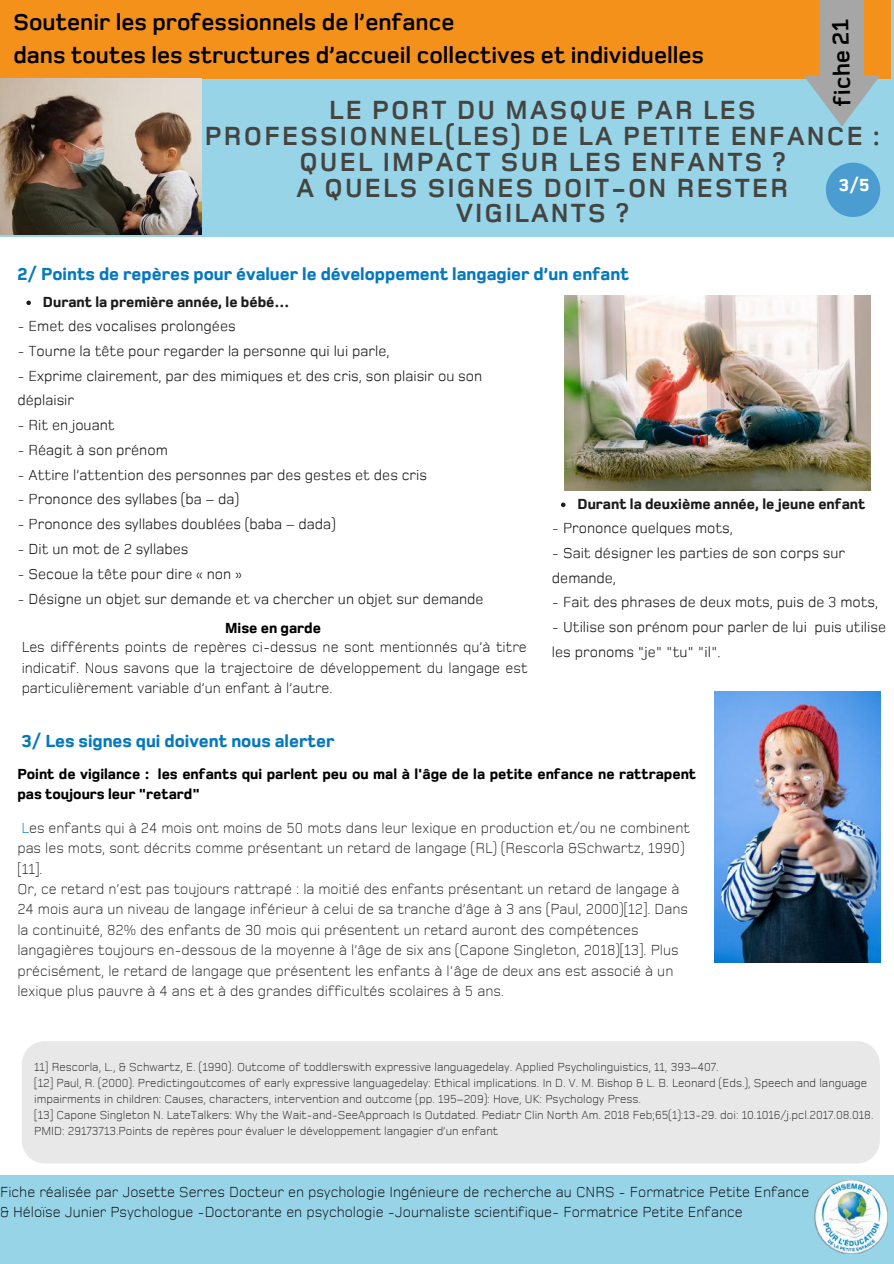
<style>
.page{position:relative;width:894px;height:1264px;background:#fff}
.page>*{position:absolute;margin:0;border:0;box-sizing:border-box;transform-origin:0 0}
.t1{font:700 27px/26px "Foundry Monoline";letter-spacing:.08em;color:#444440;text-align:center}
.t2{font:700 24px/32.7px "Foundry Monoline";color:#000}
.t3{font:800 18px "Foundry Monoline";color:#0578be}
.t4{font:800 18px "Foundry Monoline";color:#fff}
.t5{font:300 15px/20.4px "Foundry Monoline";color:#1b1b1b}
.t6{font:15px/24.8px "Foundry Monoline";color:#1b1b1b}
.t7{font:300 15px/20.2px "Foundry Monoline";color:#000;text-align:justify}
.t8{font:800 15px/20.2px "Foundry Monoline";color:#000}
.t9{font:800 15px "Foundry Monoline";color:#1b1b1b}
.t10{font:300 12px/16px "Foundry Monoline";color:#1b1b1b}
.s1{color:#0578be}
</style>
<div class="page">
<div style="left:0;top:0;width:893px;height:237px;background:#98d4e8"></div>
<div style="left:0;top:1175px;width:893px;height:88px;background:#98d4e8"></div>
<div style="left:0;top:0;width:890px;height:78px;background:#f3911b"></div>
<img style="left:814px;top:1180px;width:73px;height:73px">
<svg style="left:803px;top:0;width:77px;height:127px"></svg>
<img style="left:564px;top:295px;width:306px;height:195px">
<div style="left:22px;top:1041px;width:857px;height:122px;background:#e8e8e8;border-radius:23px"></div>
<img style="left:714px;top:691px;width:166px;height:271px">
<svg style="left:26px;top:300px;width:5px;height:5px"></svg>
<svg style="left:561px;top:502px;width:4px;height:5px"></svg>
<svg style="left:826px;top:163px;width:54px;height:54px"></svg>
<img style="left:0;top:78px;width:202px;height:157px">
<h2 class="t2" style="left:13px;top:7px;width:692px">Soutenir les professionnels de l’enfance<br>dans toutes les structures d’accueil collectives et individuelles</h2>
<h2 class="t2" style="left:826px;top:106px;width:88px;rotate:-91deg">f ci he 21</h2>
<h1 class="t1" style="left:205px;top:98px;width:676px">LE PORT DU MASQUE PAR LES<br>PROFESSIONNEL(LES) DE LA PETITE ENFANCE :<br>QUEL IMPACT SUR LES ENFANTS ?<br>A QUELS SIGNES DOIT-ON RESTER<br>VIGILANTS ?</h1>
<p class="t4" style="left:838px;top:174px;width:32px">3/5</p>
<p class="t3" style="left:17px;top:264px;width:613px">2/ Points de repères pour évaluer le développement langagier d’un enfant</p>
<p class="t6" style="left:17px;top:314px;width:220px">- Emet des vocalises prolongées</p>
<p class="t6" style="left:17px;top:339px;width:373px">- Tourne la tête pour regarder la personne qui lui parle,</p>
<p class="t6" style="left:17px;top:364px;width:466px">- Exprime clairement, par des mimiques et des cris, son plaisir ou son déplaisir</p>
<p class="t6" style="left:17px;top:413px;width:99px">- Rit en jouant</p>
<p class="t6" style="left:17px;top:438px;width:152px">- Réagit à son prénom</p>
<p class="t6" style="left:17px;top:463px;width:411px">- Attire l’attention des personnes par des gestes et des cris</p>
<p class="t6" style="left:17px;top:488px;width:223px">- Prononce des syllabes (ba – da)</p>
<p class="t6" style="left:17px;top:512px;width:319px">- Prononce des syllabes doublées (baba – dada)</p>
<p class="t6" style="left:17px;top:537px;width:172px">- Dit un mot de 2 syllabes</p>
<p class="t6" style="left:17px;top:562px;width:226px">- Secoue la tête pour dire « non »</p>
<p class="t6" style="left:17px;top:587px;width:467px">- Désigne un objet sur demande et va chercher un objet sur demande</p>
<p class="t9" style="left:43px;top:294px;width:248px">Durant la première année, le bébé…</p>
<p class="t9" style="left:577px;top:496px;width:289px">Durant la deuxième année, le jeune enfant</p>
<p class="t6" style="left:552px;top:516px;width:182px">- Prononce quelques mots,</p>
<p class="t6" style="left:552px;top:541px;width:295px">- Sait désigner les parties de son corps sur demande,</p>
<p class="t6" style="left:552px;top:590px;width:328px">- Fait des phrases de deux mots, puis de 3 mots,</p>
<p class="t6" style="left:552px;top:615px;width:335px">- Utilise son prénom pour parler de lui puis utilise les pronoms "je" "tu" "il".</p>
<p class="t8" style="left:225px;top:618px;width:97px">Mise en garde</p>
<p class="t7" style="left:22px;top:638px;width:507px">Les différents points de repères ci-dessus ne sont mentionnés qu’à titre indicatif. Nous savons que la trajectoire de développement du langage est particulièrement variable d’un enfant à l’autre.</p>
<p class="t3" style="left:21px;top:730px;width:314px">3/ Les signes qui doivent nous alerter</p>
<p class="t8" style="left:17px;top:764px;width:680px">Point de vigilance : les enfants qui parlent peu ou mal à l'âge de la petite enfance ne rattrapent pas toujours leur "retard"</p>
<p class="t5" style="left:17px;top:818px;width:674px"><span class="s1">L</span>es enfants qui à 24 mois ont moins de 50 mots dans leur lexique en production et/ou ne combinent pas les mots, sont décrits comme présentant un retard de langage (RL) (Rescorla &amp;Schwartz, 1990) [11].<br>Or, ce retard n’est pas toujours rattrapé : la moitié des enfants présentant un retard de langage à 24 mois aura un niveau de langage inférieur à celui de sa tranche d’âge à 3 ans (Paul, 2000)[12]. Dans la continuité, 82% des enfants de 30 mois qui présentent un retard auront des compétences langagières toujours en-dessous de la moyenne à l’âge de six ans (Capone Singleton, 2018)[13]. Plus précisément, le retard de langage que présentent les enfants à l'âge de deux ans est associé à un lexique plus pauvre à 4 ans et à des grandes difficultés scolaires à 5 ans.</p>
<p class="t10" style="left:34px;top:1059px;width:840px">11] Rescorla, L., &amp; Schwartz, E. (1990). Outcome of toddlerswith expressive languagedelay. Applied Psycholinguistics, 11, 393–407.<br>[12] Paul, R. (2000). Predictingoutcomes of early expressive languagedelay: Ethical implications. In D. V. M. Bishop &amp; L. B. Leonard (Eds.), Speech and language impairments in children: Causes, characters, intervention and outcome (pp. 195–209): Hove, UK: Psychology Press.<br>[13] Capone Singleton N. LateTalkers: Why the Wait-and-SeeApproach Is Outdated. Pediatr Clin North Am. 2018 Feb;65(1):13-29. doi: 10.1016/j.pcl.2017.08.018.<br>PMID: 29173713.Points de repères pour évaluer le développement langagier d’un enfant</p>
<p class="t7" style="left:0;top:1182px;width:810px">Fiche réalisée par Josette Serres Docteur en psychologie Ingénieure de recherche au CNRS - Formatrice Petite Enfance &amp; Héloïse Junier Psychologue -Doctorante en psychologie -Journaliste scientifique- Formatrice Petite Enfance</p>
</div>
